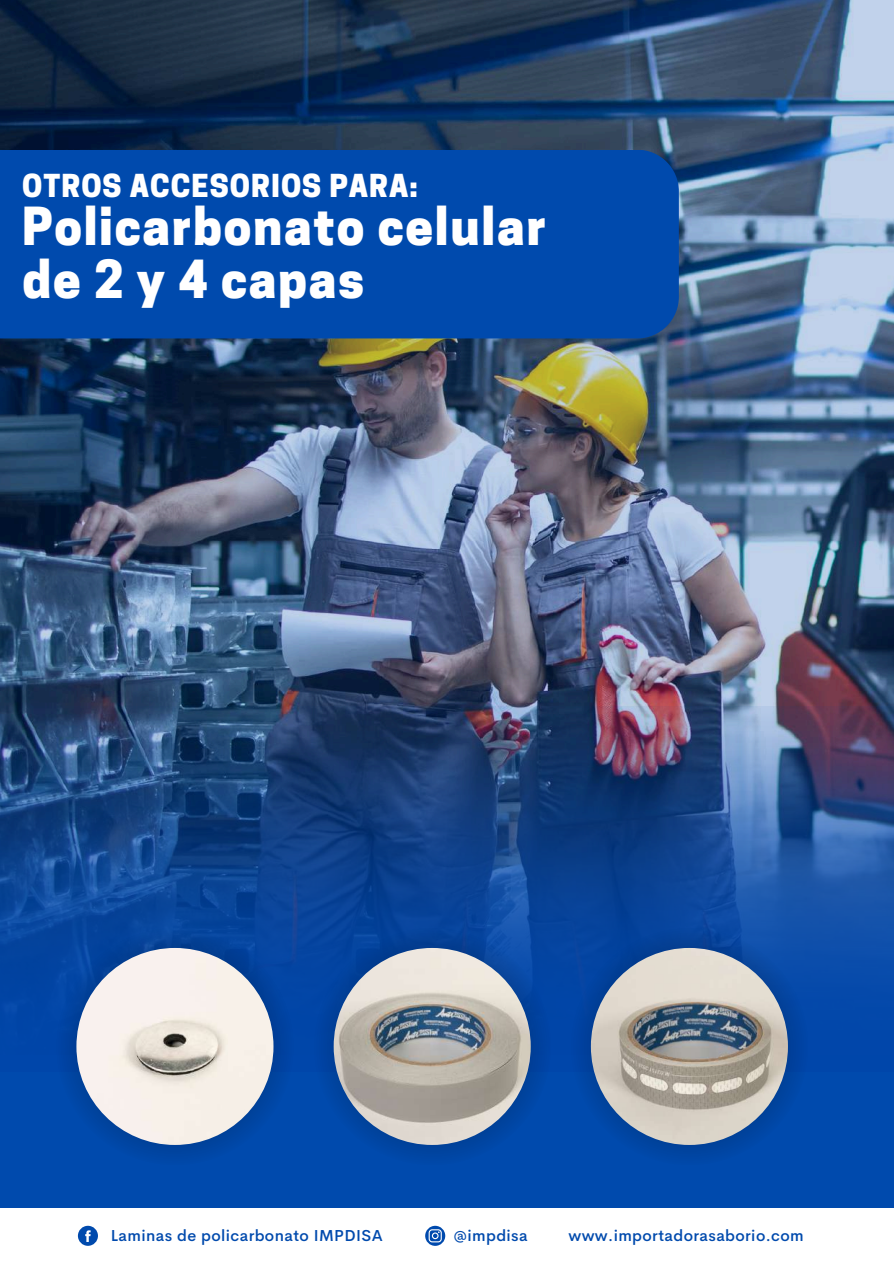
<style>
.page{position:relative;width:894px;height:1264px;background:#fff}
.page>*{position:absolute;margin:0;border:0;box-sizing:border-box;transform-origin:0 0}
.t1{font:800 49.2px/52.8px "Cooper Hewitt";letter-spacing:.035em;color:#fff}
.t2{font:800 29.7px "Cooper Hewitt";letter-spacing:.035em;color:#fff}
.t3{font:500 15.75px "Cerebri Sans";letter-spacing:.025em;color:#004aad}
</style>
<div class="page">
<div style="left:0;top:0;width:893px;height:1263px;background:#004aad"></div>
<img style="left:0;top:0;width:893px;height:707px">
<svg style="left:0;top:150px;width:678px;height:188px"></svg>
<img style="left:0;top:707px;width:893px;height:288px">
<svg style="left:313px;top:927px;width:238px;height:229px;fill:#0045a2"></svg>
<img style="left:333px;top:947px;width:197px;height:197px;border-radius:50%">
<svg style="left:56px;top:927px;width:238px;height:229px;fill:#0045a1"></svg>
<img style="left:76px;top:947px;width:197px;height:197px;border-radius:50%">
<svg style="left:570px;top:927px;width:238px;height:229px;fill:#0045a3"></svg>
<img style="left:590px;top:947px;width:197px;height:197px;border-radius:50%">
<div style="left:0;top:1208px;width:893px;height:55px;background:#fff"></div>
<svg style="left:78px;top:1225px;width:20px;height:20px"></svg>
<svg style="left:425px;top:1225px;width:20px;height:20px"></svg>
<h2 class="t2" style="left:22px;top:175px;width:397px">OTROS ACCESORIOS PARA:</h2>
<h1 class="t1" style="left:22px;top:206px;width:525px">Policarbonato celular de 2 y 4 capas</h1>
<p class="t3" style="left:111px;top:1225px;width:273px">Laminas de policarbonato IMPDISA</p>
<p class="t3" style="left:453px;top:1225px;width:76px">@impdisa</p>
<p class="t3" style="left:568px;top:1225px;width:237px">www.importadorasaborio.com</p>
</div>
